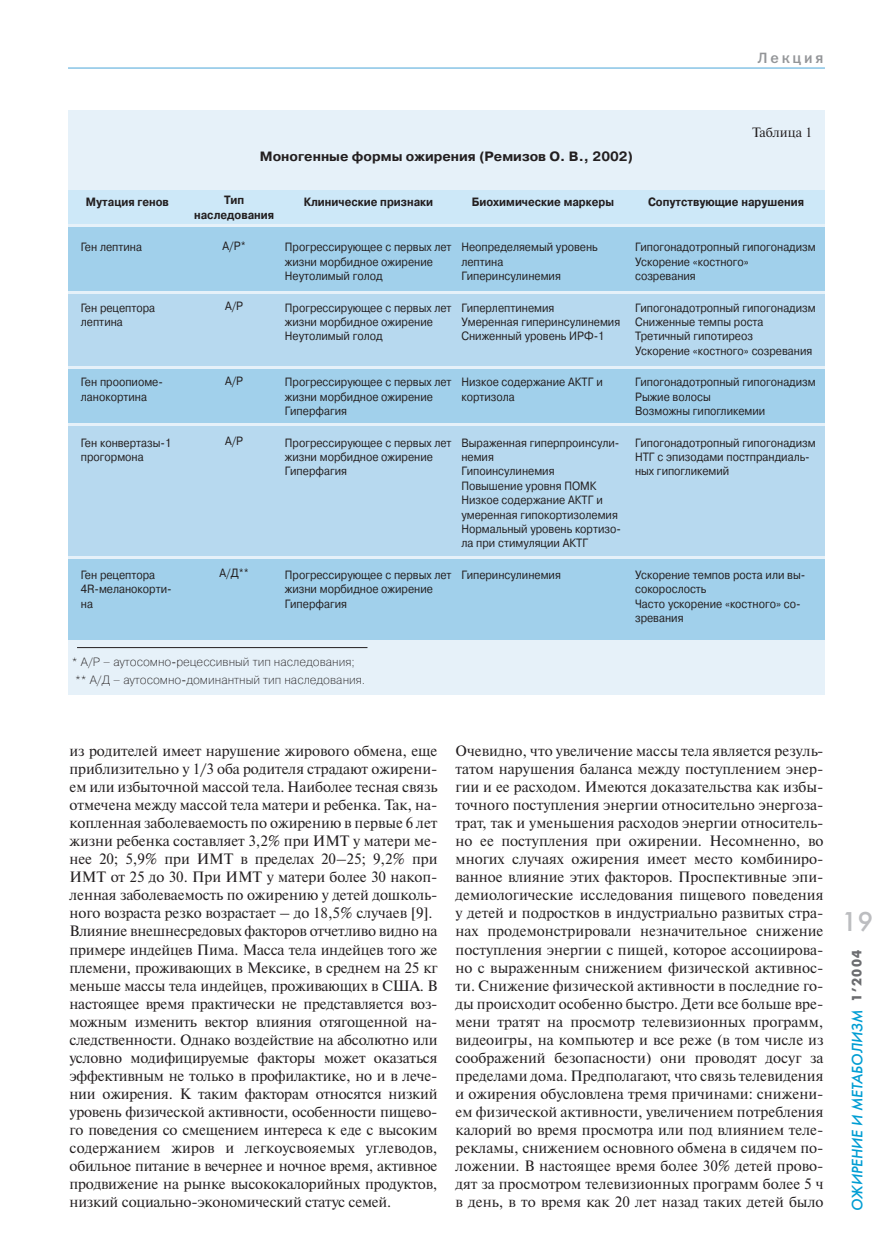
<style>
.page{position:relative;width:893px;height:1255px;background:#fff}
.page>*{position:absolute;margin:0;border:0;box-sizing:border-box;transform-origin:0 0}
.t1{font:27px "Futuris C";color:#bcbdc0}
.t2{font:15px/18px "Newton C";letter-spacing:-.015em;color:#231f20}
.t3{font:italic 15px "Futuris C";color:#009dd3}
.t4{font:15px "Franklin Gothic Medium C";letter-spacing:.185em;color:#939598}
.t5{font:700 13.5px "Pragmatica C";color:#231f20}
.t6{font:13.5px "Newton C";color:#231f20}
.t7{font:12px/14.4px "Pragmatica C";color:#231f20;scale:.9 1}
.t8{font:700 12px/14.4px "Pragmatica C";color:#231f20;text-align:center;scale:.9 1}
.t9{font:12px/18px "Pragmatica Light C";color:#231f20}
.s1{font-weight:700;font-style:normal;font-size:13.5px;color:#6c6d70}
</style>
<div class="page">
<hr style="left:68px;top:67px;width:757px;height:2px;background:#88c4e6">
<div style="left:68px;top:111px;width:757px;height:584px;background:#e6f1f9"></div>
<div style="left:68px;top:190px;width:757px;height:34px;background:#cde8f8"></div>
<div style="left:68px;top:227px;width:757px;height:64px;background:#a1d0eb"></div>
<div style="left:68px;top:295px;width:757px;height:71px;background:#b7d9ef"></div>
<div style="left:68px;top:369px;width:757px;height:53px;background:#a1d0eb"></div>
<div style="left:68px;top:426px;width:757px;height:129px;background:#b7d9ef"></div>
<div style="left:68px;top:559px;width:757px;height:81px;background:#a1d0eb"></div>
<hr style="left:77px;top:647px;width:290px;height:1px;background:#231f20">
<p class="t4" style="left:758px;top:49px;width:67px">Лекция</p>
<p class="t8" style="left:86px;top:194px;width:94px">Мутация генов</p>
<p class="t7" style="left:81px;top:240px;width:69px">Ген лептина</p>
<p class="t7" style="left:81px;top:300px;width:84px">Ген рецептора лептина</p>
<p class="t7" style="left:81px;top:375px;width:93px">Ген проопиоме&shy;ланокортина</p>
<p class="t7" style="left:81px;top:435px;width:102px">Ген конвертазы-1 прогормона</p>
<p class="t7" style="left:81px;top:567px;width:102px">Ген рецептора<br>4R-меланокорти&shy;на</p>
<p class="t5" style="left:260px;top:148px;width:375px">Моногенные формы ожирения (Ремизов О. В., 2002)</p>
<p class="t6" style="left:752px;top:124px;width:62px">Таблица 1</p>
<p class="t8" style="left:194px;top:193px;width:91px">Тип наследования</p>
<p class="t7" style="left:223px;top:238px;width:27px">А/Р*</p>
<p class="t7" style="left:225px;top:299px;width:22px">А/Р</p>
<p class="t7" style="left:225px;top:373px;width:22px">А/Р</p>
<p class="t7" style="left:225px;top:433px;width:22px">А/Р</p>
<p class="t7" style="left:219px;top:566px;width:34px">А/Д**</p>
<p class="t8" style="left:304px;top:194px;width:145px">Клинические признаки</p>
<p class="t7" style="left:285px;top:240px;width:187px">Прогрессирующее с первых лет жизни морбидное ожирение<br>Неутолимый голод</p>
<p class="t7" style="left:285px;top:300px;width:187px">Прогрессирующее с первых лет жизни морбидное ожирение<br>Неутолимый голод</p>
<p class="t7" style="left:285px;top:375px;width:187px">Прогрессирующее с первых лет жизни морбидное ожирение<br>Гиперфагия</p>
<p class="t7" style="left:285px;top:435px;width:187px">Прогрессирующее с первых лет жизни морбидное ожирение<br>Гиперфагия</p>
<p class="t7" style="left:285px;top:567px;width:187px">Прогрессирующее с первых лет жизни морбидное ожирение<br>Гиперфагия</p>
<p class="t8" style="left:472px;top:194px;width:160px">Биохимические маркеры</p>
<p class="t7" style="left:461px;top:240px;width:153px">Неопределяемый уровень лептина<br>Гиперинсулинемия</p>
<p class="t7" style="left:461px;top:300px;width:178px">Гиперлептинемия<br>Умеренная гиперинсулинемия<br>Сниженный уровень ИРФ-1</p>
<p class="t7" style="left:461px;top:375px;width:159px">Низкое содержание АКТГ и кортизола</p>
<p class="t7" style="left:461px;top:435px;width:179px">Выраженная гиперпроинсули&shy;немия<br>Гипоинсулинемия<br>Повышение уровня ПОМК<br>Низкое содержание АКТГ и умеренная гипокортизолемия<br>Нормальный уровень кортизо&shy;ла при стимуляции АКТГ</p>
<p class="t7" style="left:461px;top:567px;width:112px">Гиперинсулинемия</p>
<p class="t8" style="left:648px;top:194px;width:175px">Сопутствующие нарушения</p>
<p class="t7" style="left:635px;top:240px;width:202px">Гипогонадотропный гипогонадизм<br>Ускорение «костного»<br>созревания</p>
<p class="t7" style="left:635px;top:300px;width:202px">Гипогонадотропный гипогонадизм<br>Сниженные темпы роста<br>Третичный гипотиреоз<br>Ускорение «костного» созревания</p>
<p class="t7" style="left:635px;top:375px;width:202px">Гипогонадотропный гипогонадизм<br>Рыжие волосы<br>Возможны гипогликемии</p>
<p class="t7" style="left:635px;top:435px;width:202px">Гипогонадотропный гипогонадизм<br>НТГ с эпизодами постпрандиаль&shy;ных гипогликемий</p>
<p class="t7" style="left:635px;top:567px;width:191px">Ускорение темпов роста или вы&shy;сокорослость<br>Часто ускорение «костного» со&shy;зревания</p>
<p class="t9" style="left:72px;top:653px;width:295px">* А/Р – аутосомно-рецессивный тип наследования; ** А/Д – аутосомно-доминантный тип наследования.</p>
<p class="t2" style="left:70px;top:742px;width:369px">из родителей имеет нарушение жирового обмена, еще приблизительно у 1/3 оба родителя страдают ожирени&shy;ем или избыточной массой тела. Наиболее тесная связь отмечена между массой тела матери и ребенка. Так, на&shy;копленная заболеваемость по ожирению в первые 6 лет жизни ребенка составляет 3,2% при ИМТ у матери ме&shy;нее 20; 5,9% при ИМТ в пределах 20–25; 9,2% при ИМТ от 25 до 30. При ИМТ у матери более 30 накоп&shy;ленная заболеваемость по ожирению у детей дошколь&shy;ного возраста резко возрастает – до 18,5% случаев [9].<br>Влияние внешнесредовых факторов отчетливо видно на примере индейцев Пима. Масса тела индейцев того же племени, проживающих в Мексике, в среднем на 25 кг меньше массы тела индейцев, проживающих в США. В настоящее время практически не представляется воз&shy;можным изменить вектор влияния отягощенной на&shy;следственности. Однако воздействие на абсолютно или условно модифицируемые факторы может оказаться эффективным не только в профилактике, но и в лече&shy;нии ожирения. К таким факторам относятся низкий уровень физической активности, особенности пищево&shy;го поведения со смещением интереса к еде с высоким содержанием жиров и легкоусвояемых углеводов, обильное питание в вечернее и ночное время, активное продвижение на рынке высококалорийных продуктов, низкий социально-экономический статус семей.</p>
<p class="t2" style="left:456px;top:742px;width:369px;text-align:justify">Очевидно, что увеличение массы тела является резуль&shy;татом нарушения баланса между поступлением энер&shy;гии и ее расходом. Имеются доказательства как избы&shy;точного поступления энергии относительно энергоза&shy;трат, так и уменьшения расходов энергии относитель&shy;но ее поступления при ожирении. Несомненно, во многих случаях ожирения имеет место комбиниро&shy;ванное влияние этих факторов. Проспективные эпи&shy;демиологические исследования пищевого поведения у детей и подростков в индустриально развитых стра&shy;нах продемонстрировали незначительное снижение поступления энергии с пищей, которое ассоциирова&shy;но с выраженным снижением физической активнос&shy;ти. Снижение физической активности в последние го&shy;ды происходит особенно быстро. Дети все больше вре&shy;мени тратят на просмотр телевизионных программ, видеоигры, на компьютер и все реже (в том числе из соображений безопасности) они проводят досуг за пределами дома. Предполагают, что связь телевидения и ожирения обусловлена тремя причинами: снижени&shy;ем физической активности, увеличением потребления калорий во время просмотра или под влиянием теле&shy;рекламы, снижением основного обмена в сидячем по&shy;ложении. В настоящее время более 30% детей прово&shy;дят за просмотром телевизионных программ более 5 ч в день, в то время как 20 лет назад таких детей было</p>
<h1 class="t1" style="left:841px;top:905px;width:33px">19</h1>
<p class="t3" style="left:848px;top:1210px;width:263px;rotate:-90deg">ОЖИРЕНИЕ И МЕТАБОЛИЗМ <span class="s1">1’2004</span></p>
</div>
